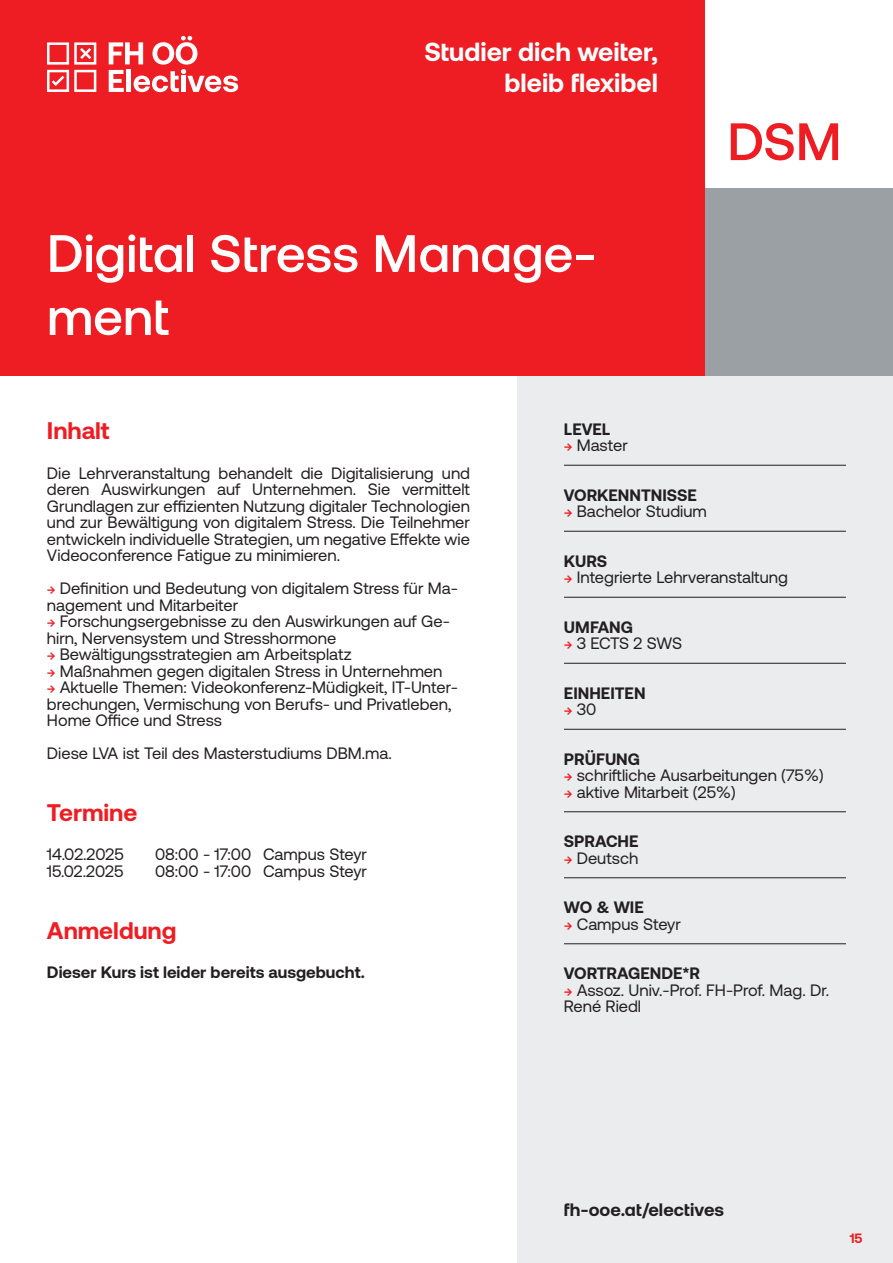
<style>
.page{position:relative;width:893px;height:1263px;background:#fff}
.page>*{position:absolute;margin:0;border:0;box-sizing:border-box;transform-origin:0 0}
.t1{font:500 52.5px/63px "Aeonik";color:#fff}
.Studiengang-Kürzel{font:500 52.5px "Aeonik";color:#ee1d23}
.t2{font:700 26.25px/31.3px "Aeonik";color:#fff;text-align:right}
.t3{font:700 24px "Aeonik";color:#ee1d23}
.Weblink{font:700 18px "Aeonik";letter-spacing:.005em;color:#231f20}
.Copy__linksbündig{font:16.5px/16.5px "Aeonik";color:#231f20}
.Copy__linksbündig-2{font:700 16.5px "Aeonik";color:#231f20}
.Copy__linksbündig__bold{font:700 16.5px "Aeonik";color:#231f20}
.Copy__blocksatz{font:16.5px "Aeonik";color:#231f20}
.t4{font:700 13.5px "Aeonik";color:#ee1d23}
.s1{font-weight:500;font-size:13.5px;color:#ee1d23}
</style>
<div class="page">
<div style="left:0;top:0;width:705px;height:376px;background:#ee1d23"></div>
<div style="left:705px;top:188px;width:188px;height:188px;background:#9aa0a3"></div>
<div style="left:517px;top:376px;width:376px;height:887px;background:#ebeced"></div>
<svg style="left:109px;top:36px;width:129px;height:56px"></svg>
<svg style="left:47px;top:42px;width:49px;height:50px"></svg>
<hr style="left:564px;top:465px;width:282px;height:1px;background:#231f20">
<hr style="left:564px;top:531px;width:282px;height:1px;background:#231f20">
<hr style="left:564px;top:597px;width:282px;height:1px;background:#231f20">
<hr style="left:564px;top:663px;width:282px;height:1px;background:#231f20">
<hr style="left:564px;top:729px;width:282px;height:1px;background:#231f20">
<hr style="left:564px;top:811px;width:282px;height:1px;background:#231f20">
<hr style="left:564px;top:877px;width:282px;height:1px;background:#231f20">
<hr style="left:564px;top:943px;width:282px;height:1px;background:#231f20">
<h2 class="t2" style="left:424px;top:36px;width:235px">Studier dich weiter, bleib flexibel</h2>
<h1 class="t1" style="left:47px;top:222px;width:551px">Digital Stress Manage&shy;ment</h1>
<p class="Studiengang-Kürzel" style="left:727px;top:113px;width:115px">DSM</p>
<h2 class="t3" style="left:47px;top:417px;width:63px">Inhalt</h2>
<p class="Copy__linksbündig" style="left:47px;top:465px;width:424px;text-align:justify">Die Lehrveranstaltung behandelt die Digitalisierung und deren Auswirkungen auf Unternehmen. Sie vermittelt Grundlagen zur effizienten Nutzung digitaler Technologien und zur Bewältigung von digitalem Stress. Die Teilnehmer entwickeln individuelle Strategien, um negative Effekte wie Videoconference Fatigue zu minimieren.</p>
<p class="Copy__linksbündig" style="left:47px;top:580px;width:412px"><span class="s1">→</span> Definition und Bedeutung von digitalem Stress für Ma&shy;nagement und Mitarbeiter</p>
<p class="Copy__linksbündig" style="left:47px;top:613px;width:405px"><span class="s1">→</span> Forschungsergebnisse zu den Auswirkungen auf Ge&shy;hirn, Nervensystem und Stresshormone</p>
<p class="Copy__linksbündig" style="left:47px;top:646px;width:306px"><span class="s1">→</span> Bewältigungsstrategien am Arbeitsplatz</p>
<p class="Copy__linksbündig" style="left:47px;top:663px;width:397px"><span class="s1">→</span> Maßnahmen gegen digitalen Stress in Unternehmen</p>
<p class="Copy__linksbündig" style="left:47px;top:679px;width:412px"><span class="s1">→</span> Aktuelle Themen: Videokonferenz-Müdigkeit, IT-Unter&shy;brechungen, Vermischung von Berufs- und Privatleben,<br>Home Office und Stress</p>
<p class="Copy__blocksatz" style="left:47px;top:744px;width:346px">Diese LVA ist Teil des Masterstudiums DBM.ma.</p>
<h2 class="t3" style="left:47px;top:799px;width:92px">Termine</h2>
<p class="Copy__linksbündig" style="left:47px;top:846px;width:78px">14.02.2025</p>
<p class="Copy__linksbündig" style="left:155px;top:846px;width:214px">08:00 - 17:00 Campus Steyr</p>
<p class="Copy__linksbündig" style="left:47px;top:863px;width:78px">15.02.2025</p>
<p class="Copy__linksbündig" style="left:155px;top:863px;width:214px">08:00 - 17:00 Campus Steyr</p>
<h2 class="t3" style="left:47px;top:917px;width:131px">Anmeldung</h2>
<p class="Copy__linksbündig-2" style="left:47px;top:963px;width:319px">Dieser Kurs ist leider bereits ausgebucht.</p>
<p class="Copy__linksbündig__bold" style="left:564px;top:419px;width:48px">LEVEL</p>
<p class="Copy__linksbündig" style="left:564px;top:437px;width:65px"><span class="s1">→</span> Master</p>
<p class="Copy__linksbündig__bold" style="left:564px;top:485px;width:134px">VORKENNTNISSE</p>
<p class="Copy__linksbündig" style="left:564px;top:503px;width:144px"><span class="s1">→</span> Bachelor Studium</p>
<p class="Copy__linksbündig__bold" style="left:564px;top:551px;width:45px">KURS</p>
<p class="Copy__linksbündig" style="left:564px;top:569px;width:225px"><span class="s1">→</span> Integrierte Lehrveranstaltung</p>
<p class="Copy__linksbündig-2" style="left:564px;top:617px;width:71px">UMFANG</p>
<p class="Copy__linksbündig" style="left:564px;top:635px;width:120px"><span class="s1">→</span> 3 ECTS 2 SWS</p>
<p class="Copy__linksbündig-2" style="left:564px;top:683px;width:83px">EINHEITEN</p>
<p class="Copy__linksbündig" style="left:564px;top:701px;width:34px"><span class="s1">→</span> 30</p>
<p class="Copy__linksbündig-2" style="left:564px;top:749px;width:78px">PRÜFUNG</p>
<p class="Copy__linksbündig" style="left:564px;top:767px;width:261px"><span class="s1">→</span> schriftliche Ausarbeitungen (75%)</p>
<p class="Copy__linksbündig" style="left:564px;top:784px;width:173px"><span class="s1">→</span> aktive Mitarbeit (25%)</p>
<p class="Copy__linksbündig__bold" style="left:564px;top:832px;width:76px">SPRACHE</p>
<p class="Copy__linksbündig" style="left:564px;top:850px;width:76px"><span class="s1">→</span> Deutsch</p>
<p class="Copy__linksbündig__bold" style="left:564px;top:898px;width:81px">WO &amp; WIE</p>
<p class="Copy__linksbündig" style="left:564px;top:916px;width:118px"><span class="s1">→</span> Campus Steyr</p>
<p class="Copy__linksbündig__bold" style="left:564px;top:964px;width:138px">VORTRAGENDE*R</p>
<p class="Copy__linksbündig" style="left:564px;top:982px;width:267px"><span class="s1">→</span> Assoz. Univ.-Prof. FH-Prof. Mag. Dr.<br>René Riedl</p>
<p class="Weblink" style="left:564px;top:1199px;width:162px">fh-ooe.at/electives</p>
<p class="t4" style="left:850px;top:1230px;width:14px">15</p>
</div>
